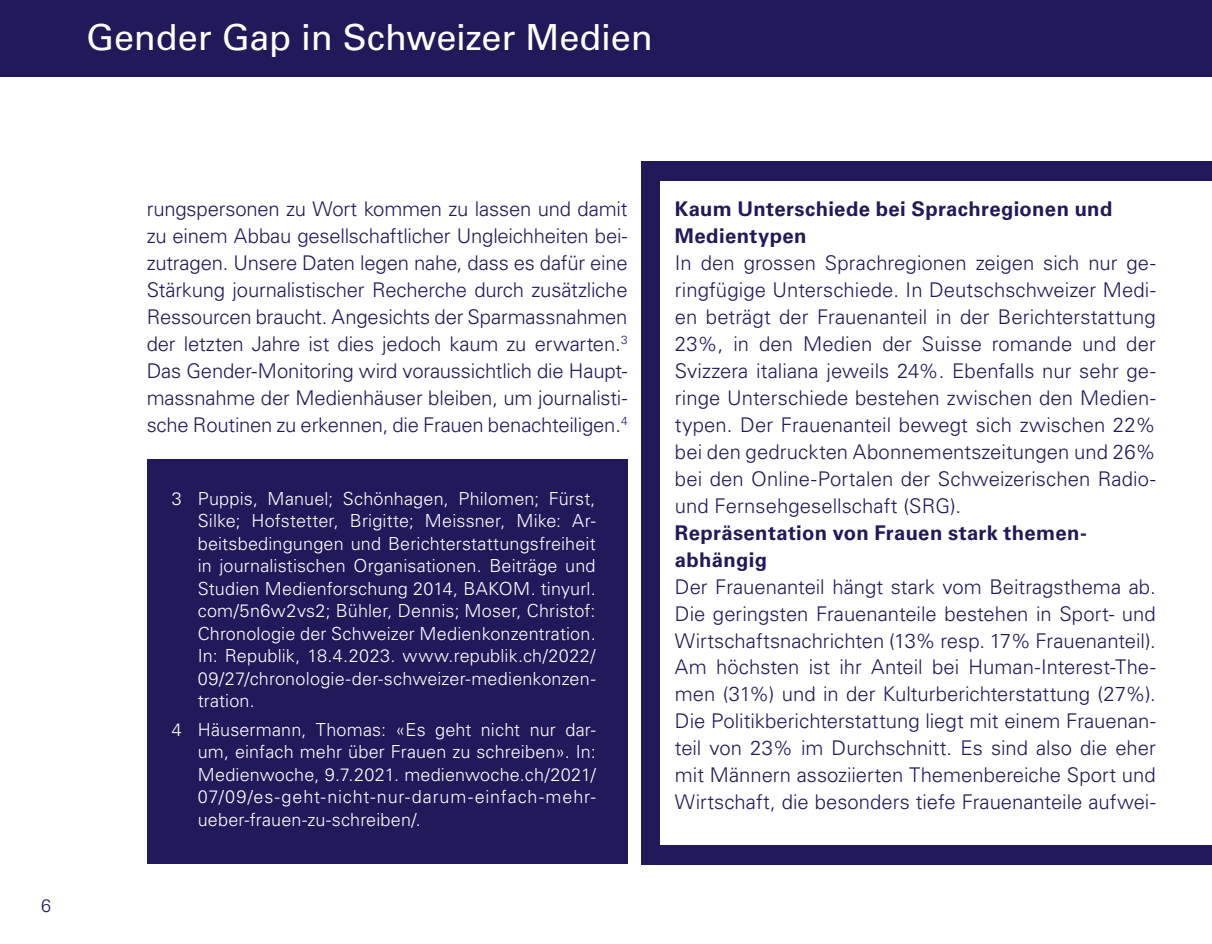
<style>
.page{position:relative;width:1212px;height:944px;background:#fff}
.page>*{position:absolute;margin:0;border:0;box-sizing:border-box;transform-origin:0 0}
.t1{font:36px "Univers LT Std";letter-spacing:-.005em;color:#fff}
.t2{font:300 20.25px/27px "Univers LT Std";color:#211959;text-align:justify}
.t3{font:700 20.25px/27px "Univers LT Std";letter-spacing:.02em;color:#211959}
.t4{font:300 18px/22.5px "Univers LT Std";letter-spacing:.01em;color:#fff;text-align:justify}
.t5{font:300 18px "Univers LT Std";color:#211959}
</style>
<div class="page">
<div style="left:0;top:0;width:1212px;height:77px;background:#211959"></div>
<div style="left:641px;top:161px;width:571px;height:703px;background:#211959"></div>
<div style="left:660px;top:182px;width:552px;height:663px;background:#fff"></div>
<div style="left:147px;top:460px;width:480px;height:404px;background:#211959"></div>
<h1 class="t1" style="left:86px;top:15px;width:568px">Gender Gap in Schweizer Medien</h1>
<p class="t5" style="left:41px;top:895px;width:12px">6</p>
<p class="t2" style="left:147px;top:195px;width:482px">rungspersonen zu Wort kommen zu lassen und damit zu einem Abbau gesellschaftlicher Ungleichheiten bei&shy;zutragen. Unsere Daten legen nahe, dass es dafür eine Stärkung journalistischer Recherche durch zusätzliche Ressourcen braucht. Angesichts der Sparmassnahmen der letzten Jahre ist dies jedoch kaum zu erwarten.<sup>3<br></sup>Das Gender-Monitoring wird voraussichtlich die Haupt&shy;massnahme der Medienhäuser bleiben, um journalisti&shy;sche Routinen zu erkennen, die Frauen benachteiligen.<sup>4</sup></p>
<p class="t3" style="left:675px;top:195px;width:439px">Kaum Unterschiede bei Sprachregionen und<br>Medientypen</p>
<p class="t2" style="left:675px;top:249px;width:482px">In den grossen Sprachregionen zeigen sich nur ge&shy;ringfügige Unterschiede. In Deutschschweizer Medi&shy;en beträgt der Frauenanteil in der Berichterstattung 23%, in den Medien der Suisse romande und der Svizzera italiana jeweils 24%. Ebenfalls nur sehr ge&shy;ringe Unterschiede bestehen zwischen den Medien&shy;typen. Der Frauenanteil bewegt sich zwischen 22% bei den gedruckten Abonnementszeitungen und 26% bei den Online-Portalen der Schweizerischen Radio&shy;und Fernsehgesellschaft (SRG).</p>
<p class="t3" style="left:675px;top:519px;width:413px">Repräsentation von Frauen stark themen&shy;abhängig</p>
<p class="t2" style="left:675px;top:573px;width:482px">Der Frauenanteil hängt stark vom Beitragsthema ab.<br>Die geringsten Frauenanteile bestehen in Sport- und Wirtschaftsnachrichten (13% resp. 17% Frauenanteil).<br>Am höchsten ist ihr Anteil bei Human-Interest-The&shy;men (31%) und in der Kulturberichterstattung (27%).<br>Die Politikberichterstattung liegt mit einem Frauenan&shy;teil von 23% im Durchschnitt. Es sind also die eher mit Männern assoziierten Themenbereiche Sport und Wirtschaft, die besonders tiefe Frauenanteile aufwei-</p>
<p class="t4" style="left:198px;top:487px;width:399px">Puppis, Manuel; Schönhagen, Philomen; Fürst, Silke; Hofstetter, Brigitte; Meissner, Mike: Ar&shy;beitsbedingungen und Berichterstattungsfreiheit in journalistischen Organisationen. Beiträge und Studien Medienforschung 2014, BAKOM. tinyurl. com/5n6w2vs2; Bühler, Dennis; Moser, Christof:<br>Chronologie der Schweizer Medienkonzentration.<br>In: Republik, 18.4.2023. www.republik.ch/2022/ 09/27/chronologie-der-schweizer-medienkonzen&shy;tration.</p>
<p class="t4" style="left:198px;top:718px;width:399px">Häusermann, Thomas: «Es geht nicht nur dar&shy;um, einfach mehr über Frauen zu schreiben». In:<br>Medienwoche, 9.7.2021. medienwoche.ch/2021/ 07/09/es-geht-nicht-nur-darum-einfach-mehr&shy;ueber-frauen-zu-schreiben/.</p>
<p class="t4" style="left:172px;top:487px;width:12px">3</p>
<p class="t4" style="left:172px;top:718px;width:12px">4</p>
</div>
